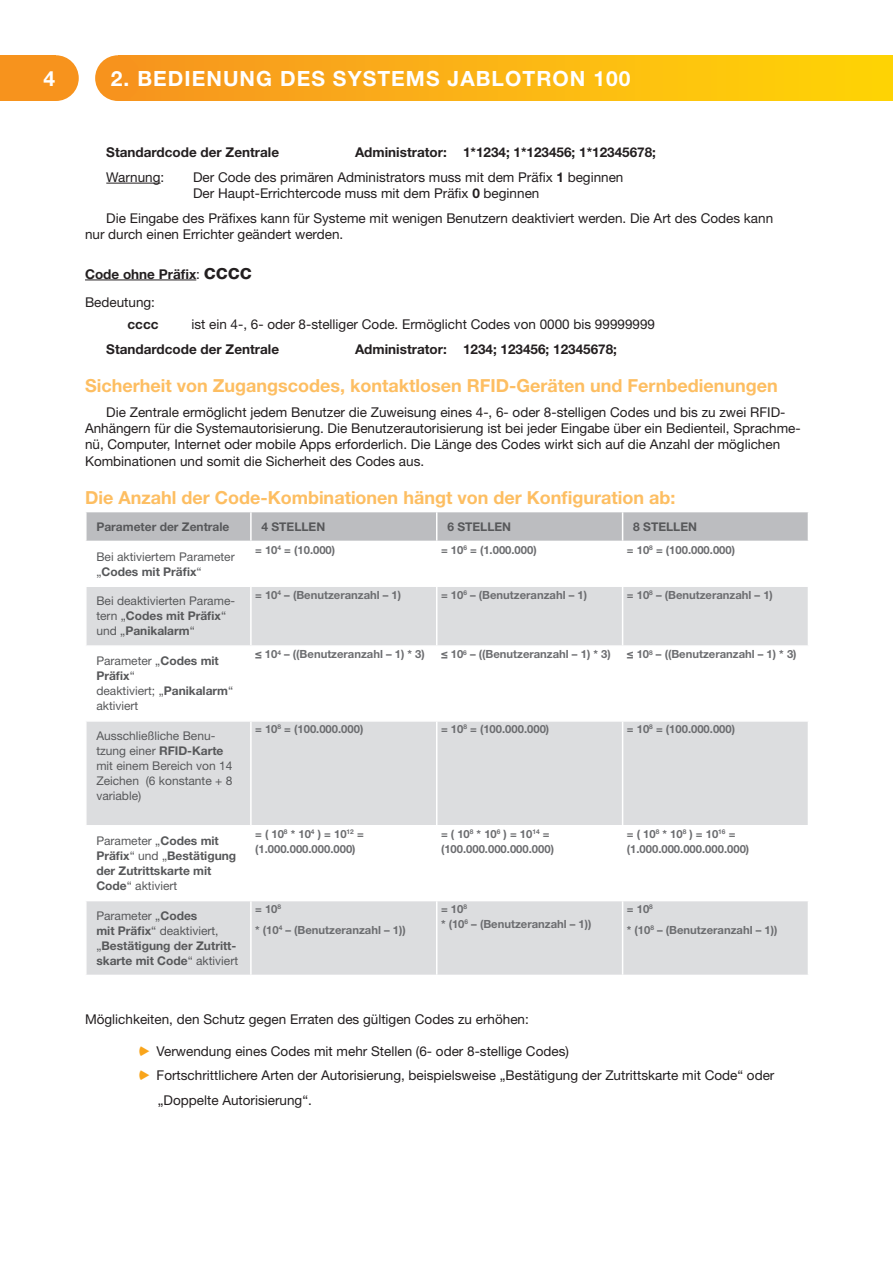
<style>
.page{position:relative;width:893px;height:1263px;background:#fff}
.page>*{position:absolute;margin:0;border:0;box-sizing:border-box;transform-origin:0 0}
.t1{font:700 21px "Helvetica Neue CE";letter-spacing:.05em;color:#fff}
.t2{font:700 18px "Helvetica Neue LT Pro";color:#fdbe62}
.t3{font:13.5px/16.2px "Helvetica Neue LT Pro";color:#231f20}
.t4{font:700 13.5px/28.2px "Helvetica Neue LT Pro";color:#231f20}
.t5{font:12px/15px "Helvetica Neue LT Pro";color:#57585a}
.t6{font:700 12px/15px "Helvetica Neue LT Pro";color:#57585a}
.t7{font:700 11.25px/15px "Helvetica Neue LT Pro";color:#6c6d70}
.s1{font-weight:700}
.s2{font-weight:400}
.s3{font-size:21px}
.s4{font-family:"Jablosip";color:#f9a51b}
</style>
<div class="page">
<div style="left:0;top:55px;width:56px;height:46px;background:#f7931d"></div>
<div style="left:33px;top:55px;width:46px;height:46px;background:#f7931d;border-radius:50%"></div>
<div style="left:118px;top:55px;width:775px;height:46px;background:linear-gradient(to right,#f79421,#ffd606)"></div>
<div style="left:95px;top:55px;width:46px;height:46px;background:#f7931d;border-radius:50%"></div>
<hr style="left:106px;top:183px;width:55px;height:1px;background:#231f20">
<hr style="left:85px;top:280px;width:111px;height:1px;background:#231f20">
<svg style="left:87px;top:587px;width:721px;height:388px;fill:#dcdddf"></svg>
<svg style="left:86px;top:512px;width:722px;height:29px;background:#bdbec1"></svg>
<hr style="left:85px;top:645px;width:166px;height:2px;background:#fff">
<hr style="left:85px;top:720px;width:166px;height:2px;background:#fff">
<hr style="left:85px;top:825px;width:166px;height:1px;background:#fff">
<hr style="left:85px;top:900px;width:166px;height:1px;background:#fff">
<hr style="left:250px;top:587px;width:2px;height:58px;background:#fff">
<hr style="left:250px;top:647px;width:2px;height:73px;background:#fff">
<hr style="left:250px;top:722px;width:2px;height:103px;background:#fff">
<hr style="left:250px;top:826px;width:2px;height:74px;background:#fff">
<hr style="left:250px;top:901px;width:2px;height:74px;background:#fff">
<hr style="left:436px;top:587px;width:1px;height:58px;background:#fff">
<hr style="left:622px;top:587px;width:1px;height:58px;background:#fff">
<hr style="left:436px;top:647px;width:1px;height:73px;background:#fff">
<hr style="left:622px;top:647px;width:1px;height:73px;background:#fff">
<hr style="left:436px;top:722px;width:1px;height:103px;background:#fff">
<hr style="left:622px;top:722px;width:1px;height:103px;background:#fff">
<hr style="left:436px;top:826px;width:1px;height:74px;background:#fff">
<hr style="left:622px;top:826px;width:1px;height:74px;background:#fff">
<hr style="left:436px;top:901px;width:1px;height:74px;background:#fff">
<hr style="left:622px;top:901px;width:1px;height:74px;background:#fff">
<hr style="left:251px;top:645px;width:558px;height:2px;background:#fff">
<hr style="left:251px;top:720px;width:558px;height:2px;background:#fff">
<hr style="left:251px;top:825px;width:558px;height:1px;background:#fff">
<hr style="left:251px;top:900px;width:558px;height:1px;background:#fff">
<h1 class="t1" style="left:44px;top:71px;width:13px">4</h1>
<h1 class="t1" style="left:111px;top:71px;width:521px">2. BEDIENUNG DES SYSTEMS JABLOTRON 100</h1>
<p class="t4" style="left:106px;top:138px;width:174px">Standardcode der Zentrale</p>
<p class="t4" style="left:355px;top:138px;width:302px">Administrator: 1*1234; 1*123456; 1*12345678;</p>
<p class="t3" style="left:106px;top:170px;width:60px">Warnung:</p>
<p class="t3" style="left:193px;top:170px;width:432px">Der Code des primären Administrators muss mit dem Präfix <span class="s1">1</span> beginnen<br>Der Haupt-Errichtercode muss mit dem Präfix <span class="s1">0</span> beginnen</p>
<p class="t3" style="left:85px;top:211px;width:690px;text-indent:21px">Die Eingabe des Präfixes kann für Systeme mit wenigen Benutzern deaktiviert werden. Die Art des Codes kann nur durch einen Errichter geändert werden.</p>
<p class="t4" style="left:85px;top:260px;width:168px">Code ohne Präfix<span class="s2">:</span> <span class="s3">cccc<br></span><span class="s2">Bedeutung:</span></p>
<p class="t4" style="left:128px;top:310px;width:32px">cccc</p>
<p class="t3" style="left:191px;top:317px;width:465px">ist ein 4-, 6- oder 8-stelliger Code. Ermöglicht Codes von 0000 bis 99999999</p>
<p class="t4" style="left:106px;top:335px;width:174px">Standardcode der Zentrale</p>
<p class="t4" style="left:355px;top:335px;width:263px">Administrator: 1234; 123456; 12345678;</p>
<h2 class="t2" style="left:85px;top:376px;width:694px">Sicherheit von Zugangscodes, kontaktlosen RFID-Geräten und Fernbedienungen</h2>
<p class="t3" style="left:85px;top:405px;width:717px;text-indent:21px">Die Zentrale ermöglicht jedem Benutzer die Zuweisung eines 4-, 6- oder 8-stelligen Codes und bis zu zwei RFID-Anhängern für die Systemautorisierung. Die Benutzerautorisierung ist bei jeder Eingabe über ein Bedienteil, Sprachme&shy;nü, Computer, Internet oder mobile Apps erforderlich. Die Länge des Codes wirkt sich auf die Anzahl der möglichen Kombinationen und somit die Sicherheit des Codes aus.</p>
<h2 class="t2" style="left:85px;top:487px;width:592px">Die Anzahl der Code-Kombinationen hängt von der Konfiguration ab:</h2>
<p class="t6" style="left:96px;top:519px;width:135px">Parameter der Zentrale</p>
<p class="t6" style="left:261px;top:519px;width:65px">4 STELLEN</p>
<p class="t6" style="left:447px;top:519px;width:65px">6 STELLEN</p>
<p class="t6" style="left:633px;top:519px;width:65px">8 STELLEN</p>
<p class="t5" style="left:96px;top:550px;width:140px">Bei aktiviertem Parameter „<span class="s1">Codes mit Präfix</span>“</p>
<p class="t7" style="left:255px;top:542px;width:82px">= 10<sup>4</sup> = (10.000)</p>
<p class="t7" style="left:441px;top:542px;width:97px">= 10<sup>6</sup> = (1.000.000)</p>
<p class="t7" style="left:627px;top:542px;width:110px">= 10<sup>8</sup> = (100.000.000)</p>
<p class="t5" style="left:96px;top:595px;width:140px">Bei deaktivierten Parame&shy;tern „<span class="s1">Codes mit Präfix</span>“ und „<span class="s1">Panikalarm</span>“</p>
<p class="t5" style="left:96px;top:655px;width:138px">Parameter „<span class="s1">Codes mit<br>Präfix</span>“<br>deaktiviert; „<span class="s1">Panikalarm</span>“ aktiviert</p>
<p class="t5" style="left:96px;top:729px;width:138px">Ausschließliche Benu&shy;tzung einer <span class="s1">RFID-Karte </span>mit einem Bereich von 14<br>Zeichen (6 konstante + 8 variable)</p>
<p class="t7" style="left:255px;top:587px;width:148px">= 10<sup>4</sup> – (Benutzeranzahl – 1)</p>
<p class="t7" style="left:441px;top:587px;width:148px">= 10<sup>6</sup> – (Benutzeranzahl – 1)</p>
<p class="t7" style="left:627px;top:587px;width:148px">= 10<sup>8</sup> – (Benutzeranzahl – 1)</p>
<p class="t7" style="left:255px;top:647px;width:171px">≤ 10<sup>4</sup> – ((Benutzeranzahl – 1) * 3)</p>
<p class="t7" style="left:441px;top:647px;width:171px">≤ 10<sup>6</sup> – ((Benutzeranzahl – 1) * 3)</p>
<p class="t7" style="left:627px;top:647px;width:171px">≤ 10<sup>8</sup> – ((Benutzeranzahl – 1) * 3)</p>
<p class="t7" style="left:255px;top:722px;width:110px">= 10<sup>8</sup> = (100.000.000)</p>
<p class="t7" style="left:441px;top:722px;width:110px">= 10<sup>8</sup> = (100.000.000)</p>
<p class="t7" style="left:627px;top:722px;width:110px">= 10<sup>8</sup> = (100.000.000)</p>
<p class="t6" style="left:96px;top:833px;width:141px"><span class="s2">Parameter „</span>Codes mit<br>Präfix<span class="s2">“ und „</span>Bestätigung der Zutrittskarte mit<br>Code<span class="s2">“ aktiviert</span></p>
<p class="t7" style="left:255px;top:827px;width:110px">= ( 10<sup>8</sup> * 10<sup>4</sup> ) = 10<sup>12</sup> = (1.000.000.000.000)</p>
<p class="t7" style="left:441px;top:827px;width:114px">= ( 10<sup>8</sup> * 10<sup>6</sup> ) = 10<sup>14</sup> = (100.000.000.000.000)</p>
<p class="t7" style="left:627px;top:827px;width:124px">= ( 10<sup>8</sup> * 10<sup>8</sup> ) = 10<sup>16</sup> = (1.000.000.000.000.000)</p>
<p class="t6" style="left:96px;top:908px;width:143px"><span class="s2">Parameter „</span>Codes<br>mit Präfix<span class="s2">“ deaktiviert, „</span>Bestätigung der Zutritt&shy;skarte mit Code<span class="s2">“ aktiviert</span></p>
<p class="t7" style="left:255px;top:898px;width:152px;line-height:21px">= 10<sup>8<br></sup>* (10<sup>4</sup> – (Benutzeranzahl – 1))</p>
<p class="t7" style="left:441px;top:901px;width:152px">= 10<sup>8<br></sup>* (10<sup>6</sup> – (Benutzeranzahl – 1))</p>
<p class="t7" style="left:627px;top:898px;width:152px;line-height:21px">= 10<sup>8<br></sup>* (10<sup>8</sup> – (Benutzeranzahl – 1))</p>
<p class="t3" style="left:85px;top:1012px;width:445px">Möglichkeiten, den Schutz gegen Erraten des gültigen Codes zu erhöhen:</p>
<p class="t3" style="left:139px;top:1044px;width:431px"><span class="s4">a</span> Verwendung eines Codes mit mehr Stellen (6- oder 8-stellige Codes)</p>
<p class="t3" style="left:139px;top:1068px;width:637px"><span class="s4">a</span> Fortschrittlichere Arten der Autorisierung, beispielsweise „Bestätigung der Zutrittskarte mit Code“ oder</p>
<p class="t3" style="left:158px;top:1094px;width:156px">„Doppelte Autorisierung“.</p>
</div>
